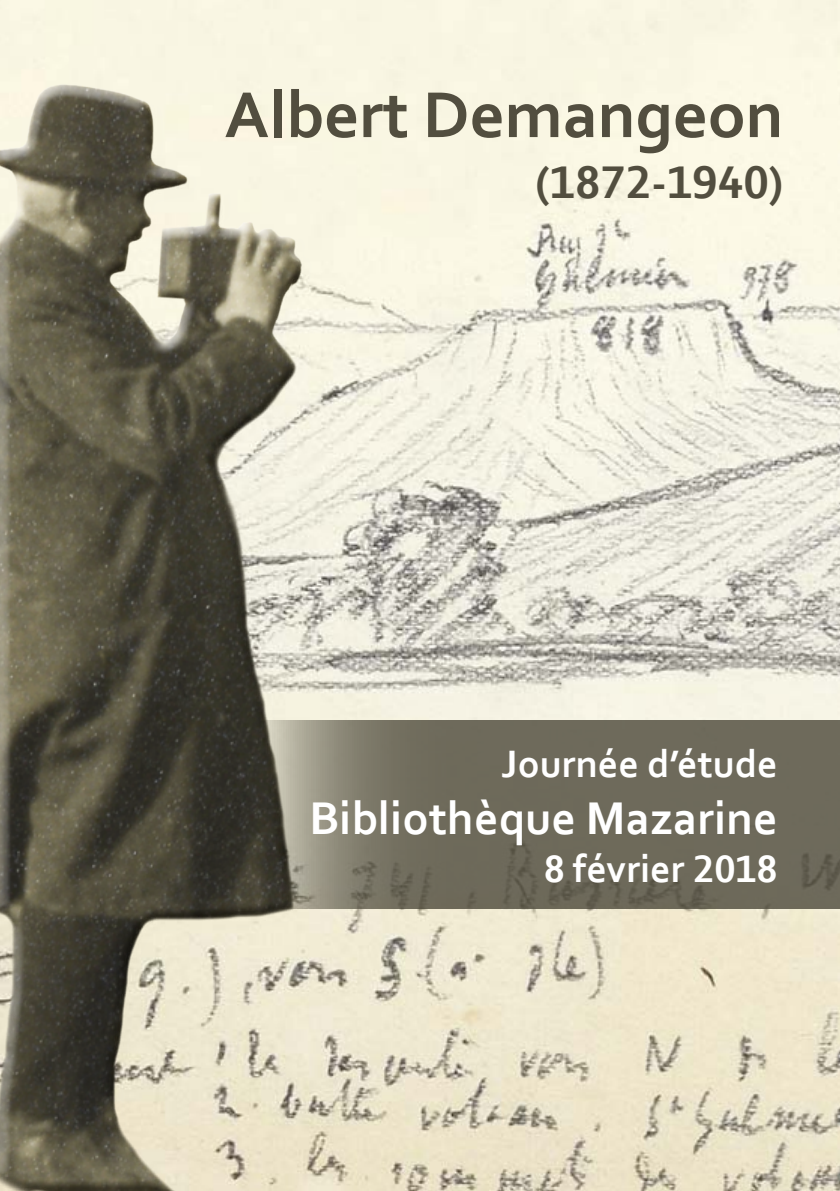
<style>
.page{position:relative;width:840px;height:1191px;background:#fff}
.page>*{position:absolute;margin:0;border:0;box-sizing:border-box;transform-origin:0 0}
.t1{font:700 68px "Corbel";color:#524e3f}
.t2{font:700 48px "Corbel";color:#fff}
.t3{font:700 48px "Corbel";color:#524e3f}
.t4{font:700 40px "Corbel";color:#fff}
</style>
<div class="page">
<img style="left:0;top:0;width:839px;height:1191px">
<svg style="left:341px;top:720px;width:498px;height:189px;background:#6e6b5b"></svg>
<img style="left:308px;top:65px;width:33px;height:1126px">
<div style="left:0;top:71px;width:315px;height:1120px;background:#524e3f;opacity:.75"></div>
<h1 class="t1" style="left:224px;top:72px;width:560px">Albert Demangeon</h1>
<p class="t3" style="left:535px;top:152px;width:249px">(1872-1940)</p>
<p class="t4" style="left:501px;top:738px;width:277px">Journée d’étude</p>
<p class="t2" style="left:309px;top:788px;width:469px">Bibliothèque Mazarine</p>
<p class="t4" style="left:543px;top:844px;width:235px">8 février 2018</p>
</div>
